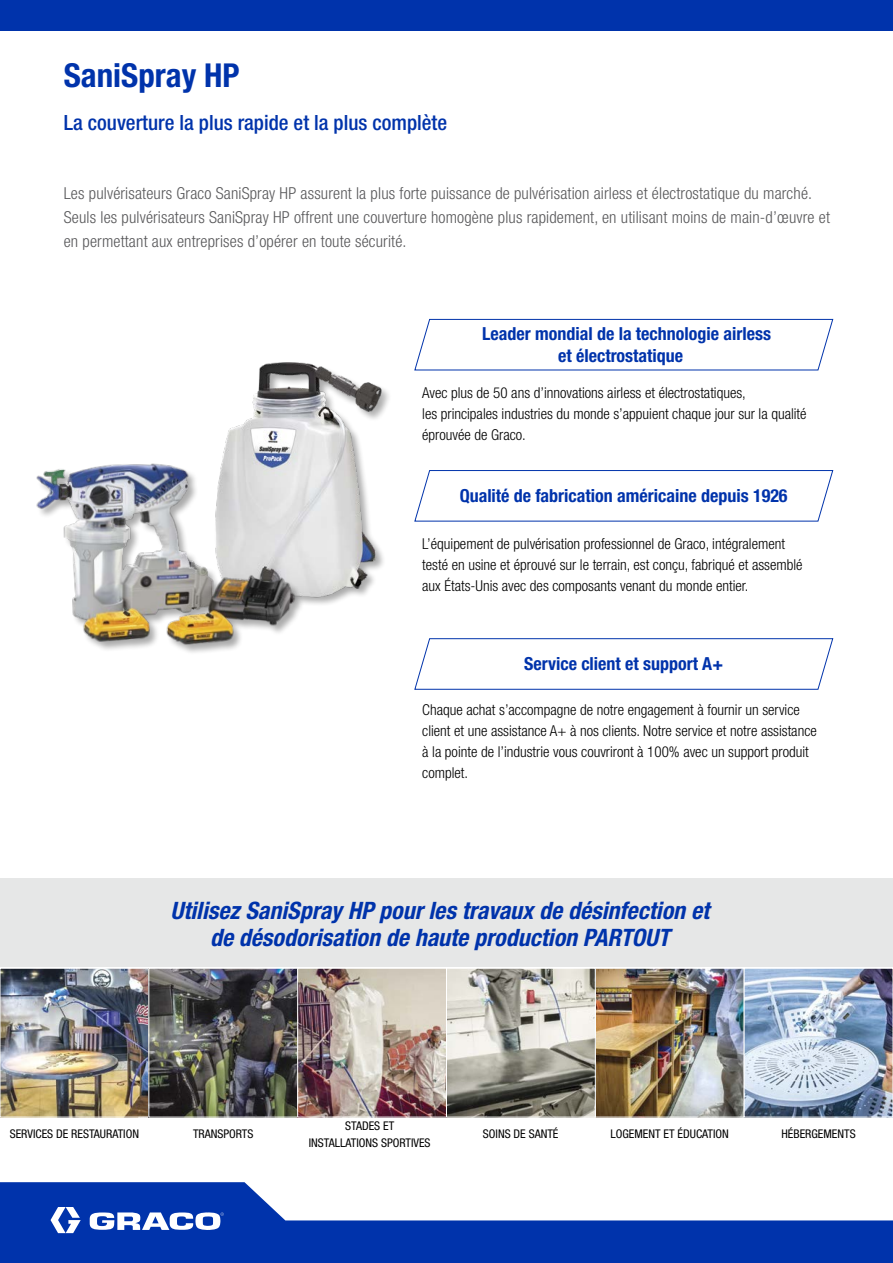
<style>
.page{position:relative;width:893px;height:1263px;background:#fff}
.page>*{position:absolute;margin:0;border:0;box-sizing:border-box;transform-origin:0 0}
.t1{font:700 condensed 33px "Helvetica Neue LT Std";color:#0033ab}
.t2{font:italic 700 condensed 24px/27px "Helvetica Neue LT Std";color:#0033ab;text-align:center}
.t3{font:500 condensed 21px "Helvetica Neue LT Std";color:#0033ab}
.t4{font:700 condensed 18px/22.5px "Helvetica Neue LT Std";color:#0033ab}
.t5{font:300 condensed 16.5px/24px "Helvetica Neue LT Std";letter-spacing:.01em;color:#59595b}
.t6{font:300 condensed 15px/21px "Helvetica Neue LT Std";color:#000}
.t7{font:condensed 12px/16.5px "Helvetica Neue LT Std";color:#000;text-align:center}
</style>
<div class="page">
<svg style="left:0;top:1182px;width:893px;height:81px;fill:#0033ab"></svg>
<svg style="left:51px;top:1207px;width:30px;height:26px"></svg>
<svg style="left:90px;top:1212px;width:134px;height:18px"></svg>
<div style="left:0;top:0;width:893px;height:30px;background:#0033ab"></div>
<img style="left:2px;top:970px;width:889px;height:145px">
<div style="left:595px;top:968px;width:149px;height:149px;border:1px solid #fff"></div>
<div style="left:0;top:968px;width:149px;height:149px;border:1px solid #fff"></div>
<div style="left:744px;top:968px;width:149px;height:149px;border:1px solid #fff"></div>
<div style="left:148px;top:968px;width:150px;height:149px;border:1px solid #fff"></div>
<div style="left:446px;top:968px;width:150px;height:149px;border:1px solid #fff"></div>
<div style="left:297px;top:968px;width:150px;height:149px;border:1px solid #fff"></div>
<img style="left:229px;top:362px;width:186px;height:241px">
<img style="left:36px;top:430px;width:297px;height:223px">
<div style="left:0;top:879px;width:893px;height:88px;background:#e6e7e7"></div>
<svg style="left:414px;top:319px;width:419px;height:51px"></svg>
<svg style="left:414px;top:470px;width:419px;height:52px"></svg>
<svg style="left:414px;top:638px;width:419px;height:52px"></svg>
<h1 class="t1" style="left:64px;top:56px;width:177px">SaniSpray HP</h1>
<h3 class="t3" style="left:64px;top:110px;width:385px">La couverture la plus rapide et la plus complète</h3>
<p class="t5" style="left:64px;top:181px;width:768px">Les pulvérisateurs Graco SaniSpray HP assurent la plus forte puissance de pulvérisation airless et électrostatique du marché.<br>Seuls les pulvérisateurs SaniSpray HP offrent une couverture homogène plus rapidement, en utilisant moins de main-d’œuvre et en permettant aux entreprises d’opérer en toute sécurité.</p>
<p class="t4" style="left:558px;top:322px;width:215px;text-indent:-76px">Leader mondial de la technologie airless et électrostatique</p>
<p class="t6" style="left:422px;top:382px;width:386px">Avec plus de 50 ans d’innovations airless et électrostatiques,<br>les principales industries du monde s’appuient chaque jour sur la qualité éprouvée de Graco.</p>
<p class="t4" style="left:460px;top:484px;width:329px">Qualité de fabrication américaine depuis 1926</p>
<p class="t6" style="left:422px;top:533px;width:382px">L’équipement de pulvérisation professionnel de Graco, intégralement testé en usine et éprouvé sur le terrain, est conçu, fabriqué et assemblé aux États-Unis avec des composants venant du monde entier.</p>
<p class="t4" style="left:524px;top:652px;width:200px">Service client et support A+</p>
<p class="t6" style="left:422px;top:699px;width:396px">Chaque achat s’accompagne de notre engagement à fournir un service client et une assistance A+ à nos clients. Notre service et notre assistance à la pointe de l’industrie vous couvriront à 100% avec un support produit complet.</p>
<h2 class="t2" style="left:170px;top:897px;width:540px">Utilisez SaniSpray HP pour les travaux de désinfection et de désodorisation de haute production PARTOUT</h2>
<p class="t7" style="left:10px;top:1126px;width:131px">SERVICES DE RESTAURATION</p>
<p class="t7" style="left:193px;top:1126px;width:62px">TRANSPORTS</p>
<p class="t7" style="left:309px;top:1117px;width:123px">STADES ET<br>INSTALLATIONS SPORTIVES</p>
<p class="t7" style="left:483px;top:1126px;width:77px">SOINS DE SANTÉ</p>
<p class="t7" style="left:610px;top:1126px;width:120px">LOGEMENT ET ÉDUCATION</p>
<p class="t7" style="left:781px;top:1126px;width:76px">HÉBERGEMENTS</p>
</div>
